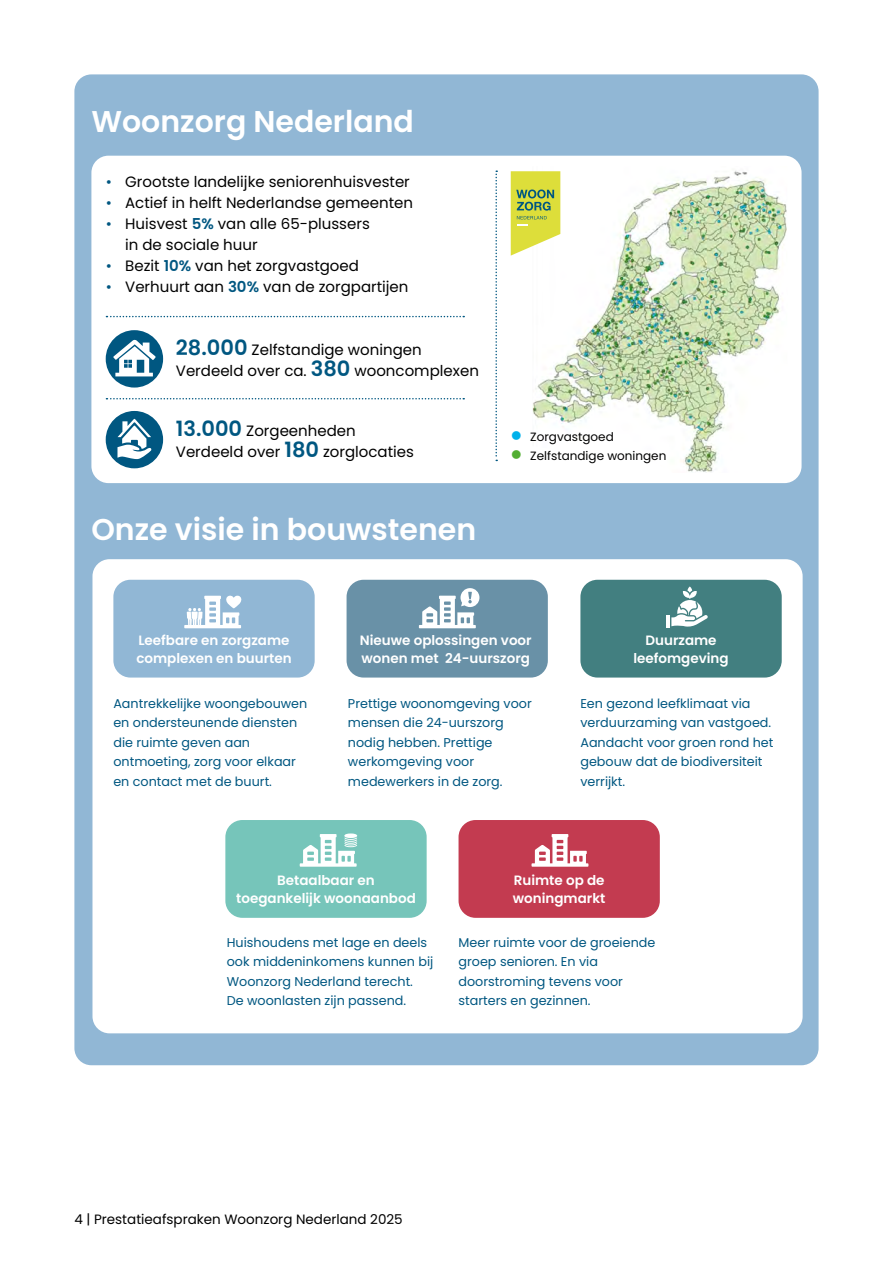
<style>
.page{position:relative;width:893px;height:1263px;background:#fff}
.page>*{position:absolute;margin:0;border:0;box-sizing:border-box;transform-origin:0 0}
.t1{font:600 30px "Poppins";color:#fff}
.t2{font:15px/21px "Poppins";color:#000}
.t3{font:600 13.5px/18px "Poppins";color:#fff}
.t4{font:13.5px "Poppins";color:#000}
.t5{font:12.75px/19.5px "Poppins";color:#005781}
.t6{font:12px "Poppins";color:#000}
.s1{color:#005781}
.s2{font-weight:600;color:#005781}
.s3{font-weight:600;font-size:21px;color:#005781}
.s4{color:#00b1eb}
.s5{color:#52ae32}
</style>
<div class="page">
<div style="left:74px;top:74px;width:745px;height:991px;background:#91b7d5;border-radius:17px"></div>
<div style="left:91px;top:156px;width:710px;height:327px;background:#fff;border-radius:17px"></div>
<div style="left:106px;top:411px;width:57px;height:57px;background:#005781;border-radius:50%"></div>
<svg style="left:117px;top:419px;width:35px;height:40px"></svg>
<div style="left:106px;top:330px;width:57px;height:58px;background:#005781;border-radius:50%"></div>
<svg style="left:113px;top:340px;width:42px;height:36px"></svg>
<img style="left:533px;top:171px;width:254px;height:302px">
<svg style="left:511px;top:171px;width:49px;height:85px;background:#ced65b"></svg>
<svg style="left:495px;top:170px;width:2px;height:291px"></svg>
<svg style="left:106px;top:316px;width:358px;height:1px"></svg>
<svg style="left:106px;top:398px;width:358px;height:1px"></svg>
<div style="left:92px;top:559px;width:711px;height:474px;background:#fff;border-radius:17px"></div>
<div style="left:580px;top:580px;width:202px;height:97px;background:#427f80;border-radius:17px"></div>
<hr style="left:666px;top:615px;width:4px;height:13px;background:#fff">
<svg style="left:671px;top:586px;width:37px;height:41px"></svg>
<div style="left:113px;top:580px;width:202px;height:97px;background:#91b7d5;border-radius:17px"></div>
<svg style="left:184px;top:595px;width:58px;height:33px"></svg>
<div style="left:225px;top:820px;width:202px;height:98px;background:#76c5ba;border-radius:17px"></div>
<svg style="left:300px;top:833px;width:57px;height:34px"></svg>
<div style="left:459px;top:820px;width:201px;height:98px;background:#c33b50;border-radius:17px"></div>
<svg style="left:531px;top:834px;width:57px;height:33px"></svg>
<div style="left:347px;top:580px;width:201px;height:97px;background:#6991a7;border-radius:17px"></div>
<svg style="left:419px;top:588px;width:60px;height:40px"></svg>
<h1 class="t1" style="left:91px;top:104px;width:324px">Woonzorg Nederland</h1>
<p class="t2" style="left:106px;top:171px;width:306px"><span class="s1">•</span> Grootste landelijke seniorenhuisvester</p>
<p class="t2" style="left:106px;top:192px;width:309px"><span class="s1">•</span> Actief in helft Nederlandse gemeenten</p>
<p class="t2" style="left:125px;top:213px;width:246px;text-indent:-20px"><span class="s1">•</span> Huisvest <span class="s2">5%</span> van alle 65-plussers in de sociale huur</p>
<p class="t2" style="left:106px;top:255px;width:255px"><span class="s1">•</span> Bezit <span class="s2">10%</span> van het zorgvastgoed</p>
<p class="t2" style="left:106px;top:276px;width:304px"><span class="s1">•</span> Verhuurt aan <span class="s2">30%</span> van de zorgpartijen</p>
<p class="t2" style="left:176px;top:339px;width:305px"><span class="s3">28.000</span> Zelfstandige woningen<br>Verdeeld over ca. <span class="s3">380</span> wooncomplexen</p>
<p class="t2" style="left:176px;top:421px;width:240px"><span class="s3">13.000</span> Zorgeenheden<br>Verdeeld over <span class="s3">180</span> zorglocaties</p>
<h1 class="t1" style="left:91px;top:512px;width:386px">Onze visie in bouwstenen</h1>
<p class="t6" style="left:511px;top:430px;width:105px"><span class="s4">●</span> Zorgvastgoed</p>
<p class="t6" style="left:511px;top:449px;width:157px"><span class="s5">●</span> Zelfstandige woningen</p>
<p class="t3" style="left:136px;top:631px;width:157px">Leefbare en zorgzame complexen en buurten</p>
<p class="t5" style="left:113px;top:694px;width:195px">Aantrekkelijke woongebouwen en ondersteunende diensten die ruimte geven aan ontmoeting, zorg voor elkaar en contact met de buurt.</p>
<p class="t3" style="left:360px;top:631px;width:173px">Nieuwe oplossingen voor wonen met 24-uurszorg</p>
<p class="t3" style="left:633px;top:631px;width:97px;text-align:center">Duurzame leefomgeving</p>
<p class="t5" style="left:348px;top:694px;width:185px">Prettige woonomgeving voor mensen die 24-uurszorg nodig hebben. Prettige werkomgeving voor medewerkers in de zorg.</p>
<p class="t5" style="left:580px;top:694px;width:194px">Een gezond leefklimaat via verduurzaming van vastgoed.<br>Aandacht voor groen rond het gebouw dat de biodiversiteit verrijkt.</p>
<p class="t3" style="left:236px;top:871px;width:181px;text-align:center">Betaalbaar en toegankelijk woonaanbod</p>
<p class="t3" style="left:513px;top:871px;width:94px">Ruimte op de woningmarkt</p>
<p class="t5" style="left:227px;top:933px;width:208px">Huishoudens met lage en deels ook middeninkomens kunnen bij<br>Woonzorg Nederland terecht.<br>De woonlasten zijn passend.</p>
<p class="t5" style="left:459px;top:933px;width:198px">Meer ruimte voor de groeiende groep senioren. En via doorstroming tevens voor starters en gezinnen.</p>
<p class="t4" style="left:74px;top:1211px;width:330px">4 | Prestatieafspraken Woonzorg Nederland 2025</p>
</div>
